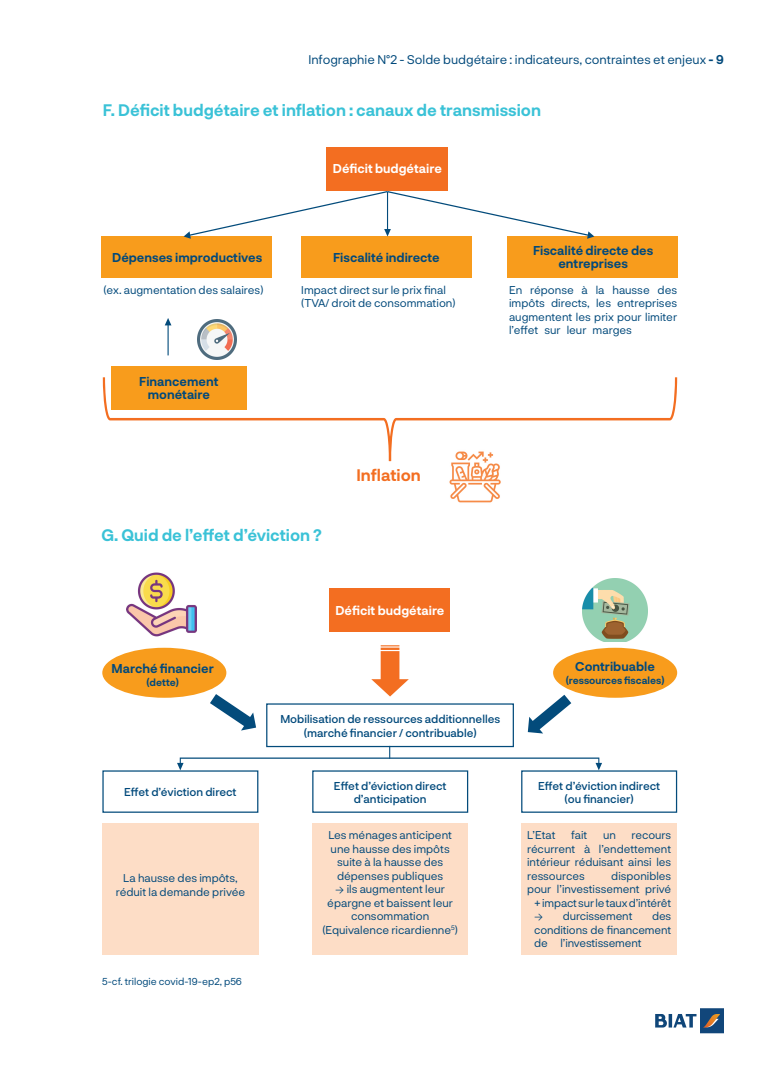
<style>
.page{position:relative;width:780px;height:1088px;background:#fff}
.page>*{position:absolute;margin:0;border:0;box-sizing:border-box;transform-origin:0 0}
.t1{font:700 16.25px "Neurial Grotesk";color:#3ac2d7}
.t2{font:700 16.25px "Neurial Grotesk";color:#f36e21}
.t3{font:700 12.5px/13.5px "Neurial Grotesk";color:#01497b;text-align:center}
.t4{font:12.5px "Neurial Grotesk";color:#01497b}
.t5{font:700 12.5px "Neurial Grotesk";color:#fff}
.t6{font:11.25px/13.5px "Neurial Grotesk";color:#01497b;text-align:justify}
.t7{font:500 11.25px/13.5px "Neurial Grotesk";color:#01497b;text-align:center}
.t8{font:10px "Neurial Grotesk";color:#01497b}
.t9{font:700 10px "Neurial Grotesk";color:#01497b}
.s1{font-weight:700}
</style>
<div class="page">
<img style="left:655px;top:1008px;width:69px;height:25px">
<div style="left:329px;top:588px;width:121px;height:43px;background:#f36e21"></div>
<svg style="left:371px;top:645px;width:38px;height:51px"></svg>
<svg style="left:177px;top:747px;width:425px;height:23px"></svg>
<div style="left:102px;top:824px;width:156px;height:131px;background:#fdddc6"></div>
<div style="left:521px;top:824px;width:156px;height:131px;background:#fdddc6"></div>
<div style="left:312px;top:824px;width:156px;height:131px;background:#fdddc6"></div>
<div style="left:102px;top:648px;width:124px;height:50px;background:#f89c1c;border-radius:50%"></div>
<svg style="left:210px;top:694px;width:46px;height:36px"></svg>
<div style="left:553px;top:648px;width:124px;height:50px;background:#f89c1c;border-radius:50%"></div>
<svg style="left:527px;top:695px;width:44px;height:38px"></svg>
<div style="left:326px;top:147px;width:121px;height:44px;background:#f36e21"></div>
<div style="left:101px;top:236px;width:171px;height:41px;background:#f89c1c"></div>
<div style="left:301px;top:236px;width:170px;height:41px;background:#f89c1c"></div>
<div style="left:507px;top:236px;width:170px;height:41px;background:#f89c1c"></div>
<svg style="left:183px;top:191px;width:411px;height:48px"></svg>
<svg style="left:103px;top:377px;width:574px;height:84px"></svg>
<div style="left:112px;top:366px;width:135px;height:44px;background:#f89c1c"></div>
<svg style="left:165px;top:318px;width:6px;height:37px"></svg>
<img style="left:582px;top:578px;width:65px;height:64px">
<img style="left:444px;top:448px;width:61px;height:55px">
<img style="left:127px;top:572px;width:69px;height:65px">
<div style="left:266px;top:703px;width:248px;height:44px;border:1px solid #034b7b"></div>
<div style="left:102px;top:770px;width:156px;height:43px;border:1px solid #034b7b"></div>
<div style="left:521px;top:770px;width:156px;height:43px;border:1px solid #034b7b"></div>
<div style="left:312px;top:770px;width:156px;height:43px;border:1px solid #034b7b"></div>
<img style="left:197px;top:320px;width:40px;height:39px">
<p class="t4" style="left:308px;top:51px;width:417px">Infographie N°2 - Solde budgétaire : indicateurs, contraintes et enjeux <span class="s1">- 9</span></p>
<h1 class="t1" style="left:103px;top:98px;width:439px">F. Déficit budgétaire et inflation : canaux de transmission</h1>
<p class="t3" style="left:112px;top:250px;width:151px">Dépenses improductives</p>
<p class="t5" style="left:333px;top:160px;width:110px">Déficit budgétaire</p>
<p class="t3" style="left:333px;top:250px;width:108px">Fiscalité indirecte</p>
<p class="t3" style="left:533px;top:243px;width:122px">Fiscalité directe des entreprises</p>
<p class="t6" style="left:103px;top:282px;width:161px">(ex. augmentation des salaires)</p>
<p class="t6" style="left:301px;top:282px;width:156px">Impact direct sur le prix final (TVA/ droit de consommation)</p>
<p class="t6" style="left:509px;top:282px;width:170px">En réponse à la hausse des impôts directs, les entreprises augmentent les prix pour limiter l’effet sur leur marges</p>
<p class="t3" style="left:139px;top:374px;width:81px">Financement monétaire</p>
<h1 class="t1" style="left:101px;top:524px;width:222px">G. Quid de l’effet d’éviction ?</h1>
<h1 class="t2" style="left:356px;top:463px;width:66px">Inflation</h1>
<p class="t3" style="left:112px;top:661px;width:104px">Marché financier</p>
<p class="t9" style="left:146px;top:675px;width:34px">(dette)</p>
<p class="t5" style="left:335px;top:601px;width:110px">Déficit budgétaire</p>
<p class="t7" style="left:280px;top:712px;width:221px">Mobilisation de ressources additionnelles (marché financier / contribuable)</p>
<p class="t3" style="left:575px;top:659px;width:81px">Contribuable</p>
<p class="t9" style="left:565px;top:673px;width:100px">(ressources fiscales)</p>
<p class="t7" style="left:124px;top:785px;width:114px">Effet d’éviction direct</p>
<p class="t7" style="left:538px;top:778px;width:123px">Effet d’éviction indirect (ou financier)</p>
<p class="t7" style="left:334px;top:778px;width:114px">Effet d’éviction direct d’anticipation</p>
<p class="t6" style="left:116px;top:871px;width:131px;text-align:center">La hausse des impôts, réduit la demande privée</p>
<p class="t8" style="left:102px;top:974px;width:141px">5-cf. trilogie covid-19-ep2, p56</p>
<p class="t6" style="left:328px;top:828px;width:125px;text-align:center">Les ménages anticipent une hausse des impôts suite à la hausse des dépenses publiques</p>
<p class="t6" style="left:322px;top:882px;width:137px;text-align:center">→ ils augmentent leur épargne et baissent leur consommation (Equivalence ricardienne<sup>5</sup>)</p>
<p class="t6" style="left:527px;top:828px;width:30px">L’Etat</p>
<p class="t6" style="left:571px;top:828px;width:18px">fait</p>
<p class="t6" style="left:603px;top:828px;width:14px">un</p>
<p class="t6" style="left:527px;top:828px;width:146px;text-indent:104px">recours récurrent à l’endettement intérieur réduisant ainsi les ressources</p>
<p class="t6" style="left:527px;top:868px;width:146px;text-align:right">disponibles<br>pour l’investissement privé + impact sur le taux d’intérêt</p>
<p class="t6" style="left:534px;top:909px;width:100px">→ durcissement</p>
<p class="t6" style="left:534px;top:909px;width:139px;text-indent:118px">des conditions de financement de l’investissement</p>
</div>
